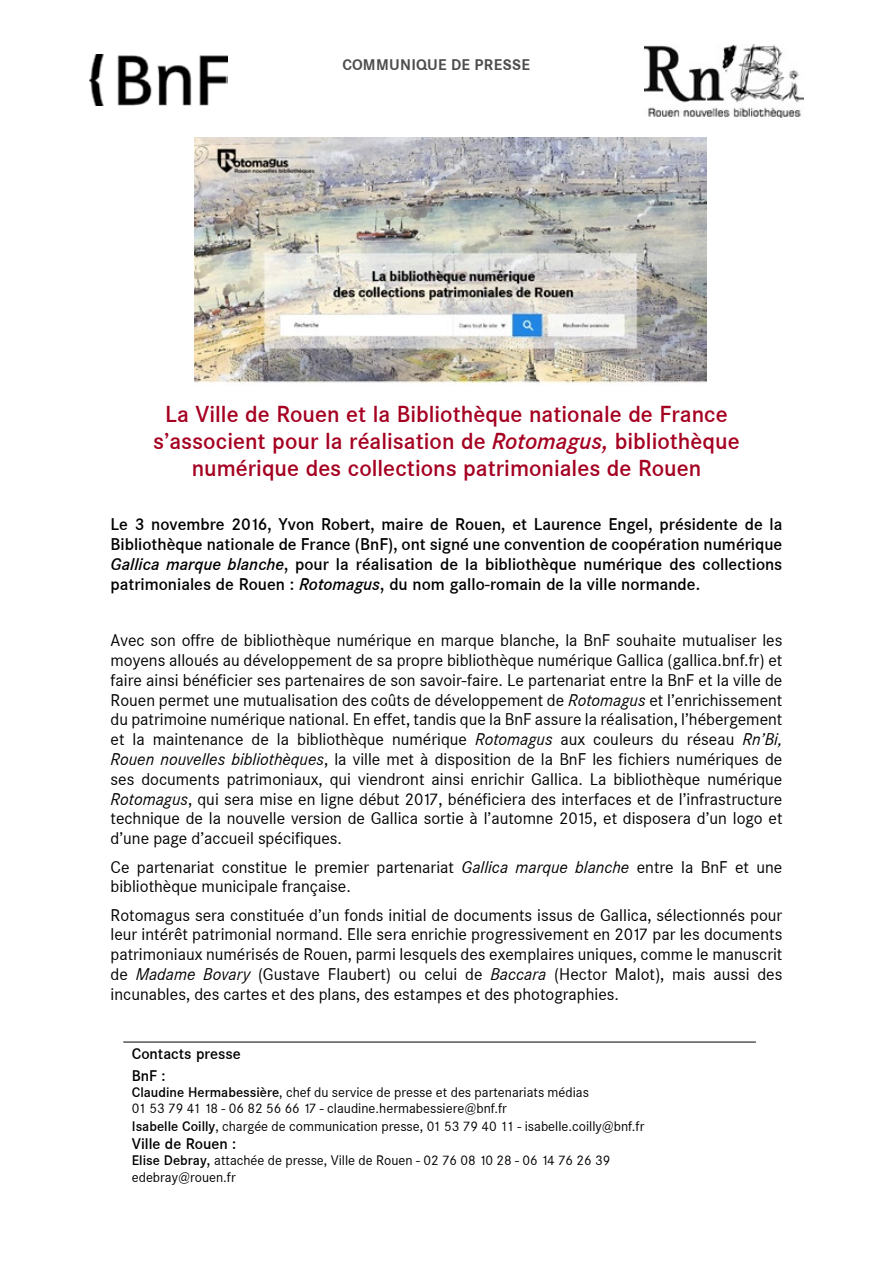
<style>
.page{position:relative;width:893px;height:1263px;background:#fff}
.page>*{position:absolute;margin:0;border:0;box-sizing:border-box;transform-origin:0 0}
.t1{font:500 22.5px/27px "Corporate SBQ";color:#a50021;text-align:center}
.t2{font:16.5px/19.8px "Corporate SBQ";color:#000;text-align:justify}
.t3{font:500 16.5px/19.8px "Corporate SBQ";color:#000;text-align:justify}
.t4{font:500 15px "Corporate SBQ";color:#000}
.t5{font:700 15px "Corporate SBQ";letter-spacing:.02em;color:#4d4d4f}
.t6{font:13.5px/16.2px "Corporate SBQ";color:#000}
.s1{font-style:italic}
.s2{font-weight:500}
</style>
<div class="page">
<hr style="left:123px;top:1042px;width:633px;height:1px;background:#000">
<img style="left:89px;top:54px;width:138px;height:52px">
<img style="left:644px;top:45px;width:160px;height:72px">
<img style="left:195px;top:137px;width:512px;height:247px">
<p class="t5" style="left:342px;top:55px;width:189px">COMMUNIQUE DE PRESSE</p>
<h3 class="t1" style="left:153px;top:401px;width:588px">La Ville de Rouen et la Bibliothèque nationale de France s’associent pour la réalisation de <span class="s1">Rotomagus,</span> bibliothèque numérique des collections patrimoniales de Rouen</h3>
<p class="t3" style="left:111px;top:515px;width:673px">Le 3 novembre 2016, Yvon Robert, maire de Rouen, et Laurence Engel, présidente de la Bibliothèque nationale de France (BnF), ont signé une convention de coopération numérique <span class="s1">Gallica marque blanche</span>, pour la réalisation de la bibliothèque numérique des collections patrimoniales de Rouen : <span class="s1">Rotomagus</span>, du nom gallo-romain de la ville normande.</p>
<p class="t2" style="left:111px;top:631px;width:673px">Avec son offre de bibliothèque numérique en marque blanche, la BnF souhaite mutualiser les moyens alloués au développement de sa propre bibliothèque numérique Gallica (gallica.bnf.fr) et faire ainsi bénéficier ses partenaires de son savoir-faire. Le partenariat entre la BnF et la ville de Rouen permet une mutualisation des coûts de développement de <span class="s1">Rotomagus</span> et l’enrichissement du patrimoine numérique national. En effet, tandis que la BnF assure la réalisation, l’hébergement et la maintenance de la bibliothèque numérique <span class="s1">Rotomagus</span> aux couleurs du réseau <span class="s1">Rn’Bi, Rouen nouvelles bibliothèques</span>, la ville met à disposition de la BnF les fichiers numériques de ses documents patrimoniaux, qui viendront ainsi enrichir Gallica. La bibliothèque numérique <span class="s1">Rotomagus</span>, qui sera mise en ligne début 2017, bénéficiera des interfaces et de l’infrastructure technique de la nouvelle version de Gallica sortie à l’automne 2015, et disposera d’un logo et d’une page d’accueil spécifiques.</p>
<p class="t2" style="left:111px;top:857px;width:673px">Ce partenariat constitue le premier partenariat <span class="s1">Gallica marque blanche</span> entre la BnF et une bibliothèque municipale française.</p>
<p class="t2" style="left:111px;top:905px;width:673px">Rotomagus sera constituée d’un fonds initial de documents issus de Gallica, sélectionnés pour leur intérêt patrimonial normand. Elle sera enrichie progressivement en 2017 par les documents patrimoniaux numérisés de Rouen, parmi lesquels des exemplaires uniques, comme le manuscrit de <span class="s1">Madame Bovary</span> (Gustave Flaubert) ou celui de <span class="s1">Baccara</span> (Hector Malot), mais aussi des incunables, des cartes et des plans, des estampes et des photographies.</p>
<p class="t4" style="left:132px;top:1045px;width:110px">Contacts presse</p>
<p class="t4" style="left:132px;top:1067px;width:35px">BnF :</p>
<p class="t6" style="left:132px;top:1084px;width:459px"><span class="s2">Claudine Hermabessière</span>, chef du service de presse et des partenariats médias<br>01 53 79 41 18 - 06 82 56 66 17 - claudine.hermabessiere@bnf.fr</p>
<p class="t6" style="left:132px;top:1118px;width:514px"><span class="s2">Isabelle Coilly</span>, chargée de communication presse, 01 53 79 40 11 - isabelle.coilly@bnf.fr</p>
<p class="t4" style="left:132px;top:1135px;width:106px">Ville de Rouen :</p>
<p class="t6" style="left:132px;top:1153px;width:480px"><span class="s2">Elise Debray,</span> attachée de presse, Ville de Rouen - 02 76 08 10 28 - 06 14 76 26 39 edebray@rouen.fr</p>
</div>
